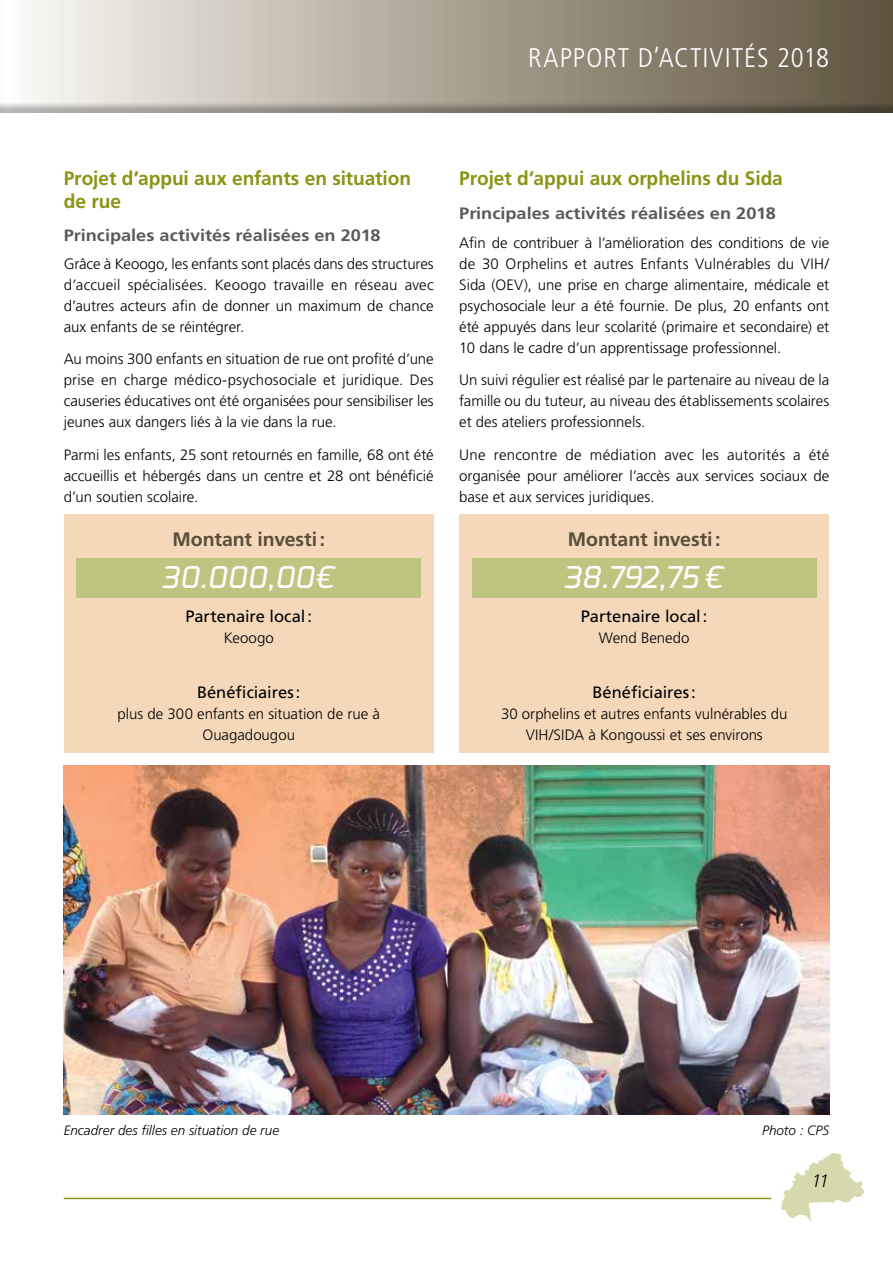
<style>
.page{position:relative;width:893px;height:1263px;background:#fff}
.page>*{position:absolute;margin:0;border:0;box-sizing:border-box;transform-origin:0 0}
.t1{font:italic 500 30px "Exo";letter-spacing:.015em;color:#fff}
.t2{font:300 condensed 27px "Frutiger LT Std";letter-spacing:.04em;color:#fff}
.t3{font:700 19.5px/22.5px "Frutiger LT Std";letter-spacing:-.005em;color:#8b9414}
.t4{font:700 19.5px "Frutiger LT Std";letter-spacing:-.005em;color:#584e3b}
.t5{font:italic 300 18px "Frutiger LT Std";color:#000}
.t6{font:700 16.5px "Frutiger LT Std";color:#58595b;scale:1.1 1}
.t7{font:16.5px "Frutiger LT Std";letter-spacing:-.005em;color:#000}
.t8{font:300 15px/21px "Frutiger LT Std";color:#000;text-align:justify}
.t9{font:italic 300 13.5px "Frutiger LT Std";letter-spacing:.005em;color:#000}
</style>
<div class="page">
<img style="left:781px;top:1154px;width:82px;height:67px">
<div style="left:0;top:0;width:893px;height:115px;background:#000;opacity:.28"></div>
<hr style="left:64px;top:1198px;width:707px;height:1px;background:#8b9414">
<img style="left:64px;top:765px;width:765px;height:349px">
<div style="left:64px;top:514px;width:370px;height:239px;background:#f5d8b9"></div>
<div style="left:77px;top:558px;width:344px;height:40px;background:#c0c481"></div>
<div style="left:459px;top:514px;width:370px;height:239px;background:#f5d8b9"></div>
<div style="left:472px;top:558px;width:344px;height:40px;background:#c0c481"></div>
<h2 class="t2" style="left:528px;top:42px;width:302px">RAPPORT D’ACTIVITÉS 2018</h2>
<h3 class="t3" style="left:64px;top:167px;width:349px">Projet d’appui aux enfants en situation de rue</h3>
<p class="t6" style="left:64px;top:226px;width:289px">Principales activités réalisées en 2018</p>
<p class="t8" style="left:64px;top:254px;width:371px">Grâce à Keoogo, les enfants sont placés dans des structures d’accueil spécialisées. Keoogo travaille en réseau avec d’autres acteurs afin de donner un maximum de chance aux enfants de se réintégrer.</p>
<p class="t8" style="left:64px;top:349px;width:371px">Au moins 300 enfants en situation de rue ont profité d’une prise en charge médico-psychosociale et juridique. Des causeries éducatives ont été organisées pour sensibiliser les jeunes aux dangers liés à la vie dans la rue.</p>
<p class="t8" style="left:64px;top:444px;width:371px">Parmi les enfants, 25 sont retournés en famille, 68 ont été accueillis et hébergés dans un centre et 28 ont bénéficié d’un soutien scolaire.</p>
<h3 class="t4" style="left:172px;top:527px;width:154px">Montant investi:</h3>
<h1 class="t1" style="left:162px;top:558px;width:176px">30.000,00€</h1>
<p class="t7" style="left:185px;top:607px;width:128px">Partenaire local:</p>
<p class="t8" style="left:224px;top:628px;width:52px">Keoogo</p>
<p class="t7" style="left:197px;top:682px;width:105px">Bénéficiaires:</p>
<p class="t8" style="left:118px;top:703px;width:264px;text-align:center">plus de 300 enfants en situation de rue à<br>Ouagadougou</p>
<h3 class="t3" style="left:459px;top:167px;width:325px">Projet d’appui aux orphelins du Sida</h3>
<p class="t6" style="left:459px;top:204px;width:289px">Principales activités réalisées en 2018</p>
<p class="t8" style="left:459px;top:232px;width:371px">Afin de contribuer à l’amélioration des conditions de vie de 30 Orphelins et autres Enfants Vulnérables du VIH/ Sida (OEV), une prise en charge alimentaire, médicale et psychosociale leur a été fournie. De plus, 20 enfants ont été appuyés dans leur scolarité (primaire et secondaire) et 10 dans le cadre d’un apprentissage professionnel.</p>
<p class="t8" style="left:459px;top:370px;width:371px">Un suivi régulier est réalisé par le partenaire au niveau de la famille ou du tuteur, au niveau des établissements scolaires et des ateliers professionnels.</p>
<p class="t8" style="left:459px;top:444px;width:371px">Une rencontre de médiation avec les autorités a été organisée pour améliorer l’accès aux services sociaux de base et aux services juridiques.</p>
<h3 class="t4" style="left:568px;top:527px;width:154px">Montant investi:</h3>
<h1 class="t1" style="left:563px;top:558px;width:163px">38.792,75 €</h1>
<p class="t7" style="left:581px;top:607px;width:128px">Partenaire local:</p>
<p class="t8" style="left:599px;top:628px;width:92px">Wend Benedo</p>
<p class="t7" style="left:593px;top:682px;width:105px">Bénéficiaires:</p>
<p class="t8" style="left:501px;top:703px;width:288px;text-align:center">30 orphelins et autres enfants vulnérables du<br>VIH/SIDA à Kongoussi et ses environs</p>
<p class="t9" style="left:64px;top:1123px;width:217px">Encadrer des filles en situation de rue</p>
<p class="t9" style="left:762px;top:1123px;width:68px">Photo : CPS</p>
<p class="t5" style="left:811px;top:1171px;width:19px">11</p>
</div>
